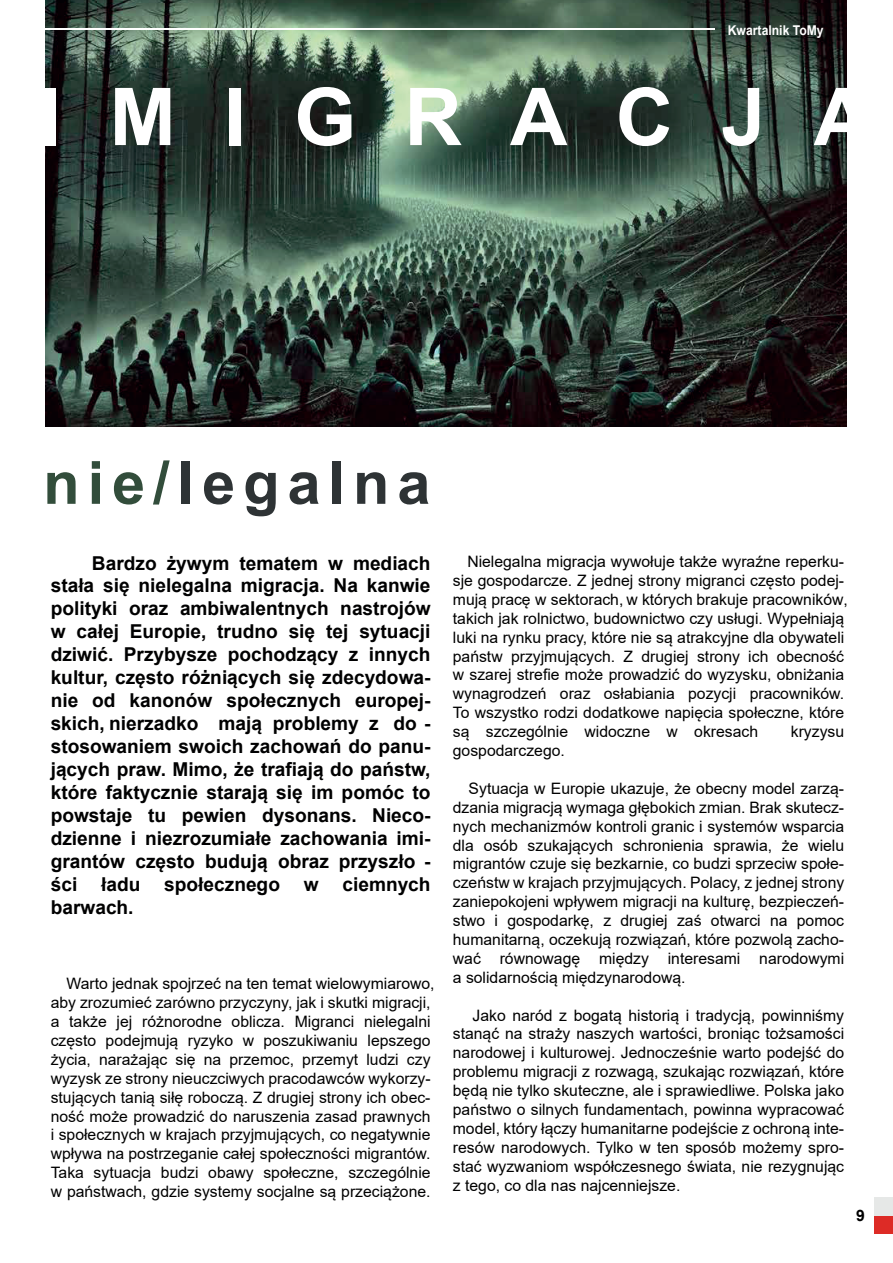
<style>
.page{position:relative;width:893px;height:1263px;background:#fff}
.page>*{position:absolute;margin:0;border:0;box-sizing:border-box;transform-origin:0 0}
.t1{font:700 79.8px "Arial";letter-spacing:.6em;color:#fff}
.t2{font:700 59.55px "Arial";letter-spacing:.135em;color:#2e3335}
.t3{font:700 19.05px/23px "Arial";color:#000001;text-align:justify}
.t4{font:15.75px/18.9px "Arial";color:#000001}
.t5{font:700 15.75px "Arial";color:#000001}
.t6{font:700 13.5px "Arial";color:#fff;scale:.9 1}
.s1{color:#324d3b}
</style>
<div class="page">
<img style="left:46px;top:0;width:800px;height:426px">
<div style="left:874px;top:1215px;width:19px;height:19px;background:#dd2b26"></div>
<div style="left:874px;top:1197px;width:19px;height:18px;background:#e6e8e7"></div>
<hr style="left:39px;top:28px;width:675px;height:2px;background:#fff">
<p class="t6" style="left:728px;top:21px;width:108px">Kwartalnik ToMy</p>
<h1 class="t1" style="left:39px;top:61px;width:834px">IMIGRACJA</h1>
<h2 class="t2" style="left:43px;top:441px;width:389px"><span class="s1">nie/</span>legalna</h2>
<p class="t3" style="left:51px;top:551px;width:381px;text-indent:41px">Bardzo żywym tematem w mediach stała się nielegalna migracja. Na kanwie polityki oraz ambiwalentnych nastrojów w całej Europie, trudno się tej sytuacji dziwić. Przybysze pochodzący z innych kultur, często różniących się zdecydowa&shy;nie od kanonów społecznych europej&shy;skich, nierzadko mają problemy z do - stosowaniem swoich zachowań do panu&shy;jących praw. Mimo, że trafiają do państw, które faktycznie starają się im pomóc to powstaje tu pewien dysonans. Nieco&shy;dzienne i niezrozumiałe zachowania imi&shy;grantów często budują obraz przyszło - ści ładu społecznego w ciemnych barwach.</p>
<p class="t4" style="left:51px;top:974px;width:385px;text-indent:16px">Warto jednak spojrzeć na ten temat wielowymiarowo, aby zrozumieć zarówno przyczyny, jak i skutki migracji, a także jej różnorodne oblicza. Migranci nielegalni często podejmują ryzyko w poszukiwaniu lepszego życia, narażając się na przemoc, przemyt ludzi czy wyzysk ze strony nieuczciwych pracodawców wykorzy&shy;stujących tanią siłę roboczą. Z drugiej strony ich obec&shy;ność może prowadzić do naruszenia zasad prawnych i społecznych w krajach przyjmujących, co negatywnie wpływa na postrzeganie całej społeczności migrantów.<br>Taka sytuacja budzi obawy społeczne, szczególnie w państwach, gdzie systemy socjalne są przeciążone.</p>
<p class="t4" style="left:453px;top:552px;width:397px;text-indent:14px">Nielegalna migracja wywołuje także wyraźne reperku&shy;sje gospodarcze. Z jednej strony migranci często podej&shy;mują pracę w sektorach, w których brakuje pracowników, takich jak rolnictwo, budownictwo czy usługi. Wypełniają luki na rynku pracy, które nie są atrakcyjne dla obywateli państw przyjmujących. Z drugiej strony ich obecność w szarej strefie może prowadzić do wyzysku, obniżania wynagrodzeń oraz osłabiania pozycji pracowników.<br>To wszystko rodzi dodatkowe napięcia społeczne, które są szczególnie widoczne w okresach</p>
<p class="t4" style="left:791px;top:722px;width:55px">kryzysu</p>
<p class="t4" style="left:453px;top:741px;width:114px">gospodarczego.</p>
<p class="t4" style="left:453px;top:779px;width:393px;text-align:justify;text-indent:16px">Sytuacja w Europie ukazuje, że obecny model zarzą&shy;dzania migracją wymaga głębokich zmian. Brak skutecz&shy;nych mechanizmów kontroli granic i systemów wsparcia dla osób szukających schronienia sprawia, że wielu migrantów czuje się bezkarnie, co budzi sprzeciw społe&shy;czeństw w krajach przyjmujących. Polacy, z jednej strony zaniepokojeni wpływem migracji na kulturę, bezpieczeń&shy;stwo i gospodarkę, z drugiej zaś otwarci na pomoc humanitarną, oczekują rozwiązań, które pozwolą zacho&shy;wać równowagę między interesami narodowymi a solidarnością międzynarodową.</p>
<p class="t4" style="left:453px;top:1005px;width:393px;text-align:justify;text-indent:20px">Jako naród z bogatą historią i tradycją, powinniśmy stanąć na straży naszych wartości, broniąc tożsamości narodowej i kulturowej. Jednocześnie warto podejść do problemu migracji z rozwagą, szukając rozwiązań, które będą nie tylko skuteczne, ale i sprawiedliwe. Polska jako państwo o silnych fundamentach, powinna wypracować model, który łączy humanitarne podejście z ochroną inte&shy;resów narodowych. Tylko w ten sposób możemy spro&shy;stać wyzwaniom współczesnego świata, nie rezygnując z tego, co dla nas najcenniejsze.</p>
<p class="t5" style="left:856px;top:1205px;width:10px">9</p>
</div>
